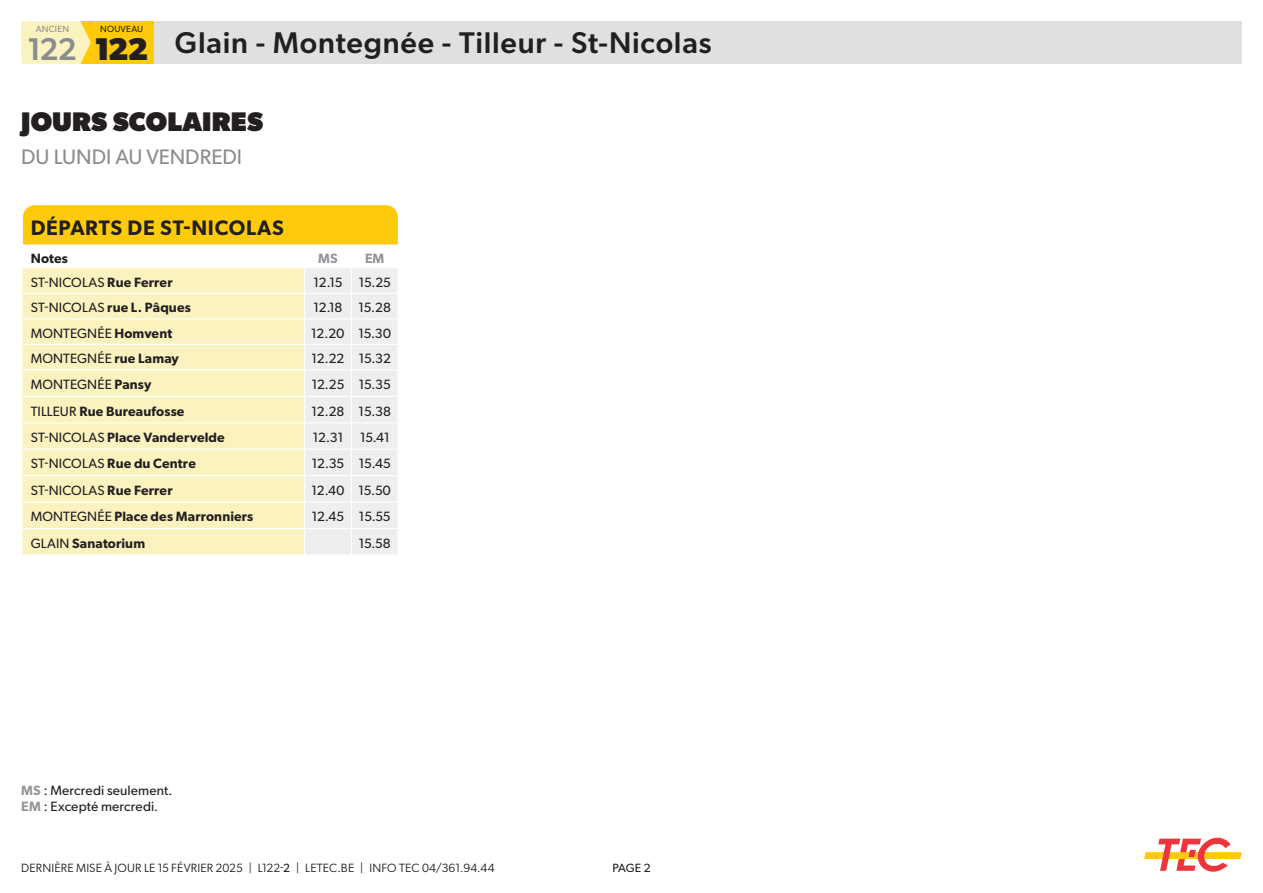
<style>
.page{position:relative;width:1263px;height:893px;background:#fff}
.page>*{position:absolute;margin:0;border:0;box-sizing:border-box;transform-origin:0 0}
.t1{font:500 31.5px "Gibson";color:#8a8d8e}
.t2{font:700 31.5px "Gibson";color:#231f20}
.t3{font:500 30px "Gibson";letter-spacing:.025em;color:#231f20}
.t4{font:800 27px "Gibson";letter-spacing:.005em;color:#231f20}
.t5{font:600 21px "Gibson";letter-spacing:.03em;color:#231f20}
.t6{font:21px "Gibson";letter-spacing:-.005em;color:#8a8d8e}
.t7{font:13.5px "Gibson";letter-spacing:.005em;color:#231f20}
.t8{font:600 13.5px "Gibson";letter-spacing:.01em;color:#231f20}
.t9{font:600 13.5px "Gibson";color:#939598}
.t10{font:12px "Gibson";letter-spacing:.01em;color:#231f20}
.t11{font:12px "Gibson";color:#231f20}
.t12{font:9px "Gibson";letter-spacing:.025em;color:#231f20}
.t13{font:9px "Gibson";letter-spacing:.025em;color:#8a8d8e}
.s1{font-weight:600}
.s2{font-weight:400}
.s3{font-weight:600;color:#939598}
.s4{font-style:inherit}
</style>
<div class="page">
<div style="left:154px;top:21px;width:1088px;height:43px;background:#dfe1df"></div>
<div style="left:80px;top:21px;width:74px;height:43px;background:#feca0a"></div>
<svg style="left:21px;top:21px;width:70px;height:43px;background:#fbefb1"></svg>
<svg style="left:1144px;top:837px;width:98px;height:35px"></svg>
<svg style="left:22px;top:205px;width:376px;height:349px;background:#f9efba"></svg>
<p class="t13" style="left:36px;top:23px;width:35px">ANCIEN</p>
<p class="t12" style="left:100px;top:23px;width:44px">NOUVEAU</p>
<h1 class="t2" style="left:95px;top:27px;width:55px">122</h1>
<h1 class="t1" style="left:28px;top:27px;width:50px">122</h1>
<h2 class="t3" style="left:175px;top:22px;width:538px">Glain - Montegnée - Tilleur - St-Nicolas</h2>
<p class="t4" style="left:21px;top:102px;width:244px">JOURS SCOLAIRES</p>
<p class="t6" style="left:21px;top:142px;width:222px">DU LUNDI AU VENDREDI</p>
<p class="t5" style="left:31px;top:213px;width:255px">DÉPARTS DE ST-NICOLAS</p>
<p class="t8" style="left:31px;top:249px;width:39px">Notes</p>
<p class="t9" style="left:318px;top:249px;width:21px">MS</p>
<p class="t9" style="left:365px;top:249px;width:21px">EM</p>
<p class="t7" style="left:31px;top:273px;width:143px">ST-NICOLAS <span class="s1">Rue Ferrer</span></p>
<p class="t7" style="left:314px;top:273px;width:30px">12.15</p>
<p class="t7" style="left:359px;top:273px;width:34px">15.25</p>
<p class="t8" style="left:31px;top:298px;width:162px"><span class="s2">ST-NICOLAS</span> rue L. Pâques</p>
<p class="t7" style="left:313px;top:298px;width:31px">12.18</p>
<p class="t7" style="left:359px;top:298px;width:34px">15.28</p>
<p class="t7" style="left:31px;top:324px;width:143px">MONTEGNÉE <span class="s1">Homvent</span></p>
<p class="t7" style="left:311px;top:324px;width:35px">12.20</p>
<p class="t7" style="left:358px;top:324px;width:34px">15.30</p>
<p class="t7" style="left:31px;top:349px;width:150px">MONTEGNÉE <span class="s1">rue Lamay</span></p>
<p class="t7" style="left:312px;top:349px;width:34px">12.22</p>
<p class="t7" style="left:359px;top:349px;width:34px">15.32</p>
<p class="t7" style="left:31px;top:375px;width:122px">MONTEGNÉE <span class="s1">Pansy</span></p>
<p class="t7" style="left:312px;top:375px;width:34px">12.25</p>
<p class="t7" style="left:359px;top:375px;width:33px">15.35</p>
<p class="t8" style="left:31px;top:401px;width:155px"><span class="s2">TILLEUR</span> Rue Bureaufosse</p>
<p class="t7" style="left:312px;top:402px;width:34px">12.28</p>
<p class="t7" style="left:359px;top:402px;width:34px">15.38</p>
<p class="t8" style="left:31px;top:428px;width:196px"><span class="s2">ST-NICOLAS</span> Place Vandervelde</p>
<p class="t7" style="left:313px;top:428px;width:32px">12.31</p>
<p class="t7" style="left:360px;top:428px;width:31px">15.41</p>
<p class="t8" style="left:31px;top:454px;width:167px"><span class="s2">ST-NICOLAS</span> Rue du Centre</p>
<p class="t7" style="left:312px;top:454px;width:34px">12.35</p>
<p class="t7" style="left:359px;top:454px;width:33px">15.45</p>
<p class="t7" style="left:31px;top:481px;width:143px">ST-NICOLAS <span class="s1">Rue Ferrer</span></p>
<p class="t7" style="left:311px;top:481px;width:35px">12.40</p>
<p class="t7" style="left:358px;top:481px;width:34px">15.50</p>
<p class="t8" style="left:31px;top:507px;width:224px"><span class="s2">MONTEGNÉE</span> Place des Marronniers</p>
<p class="t7" style="left:312px;top:507px;width:34px">12.45</p>
<p class="t7" style="left:359px;top:507px;width:33px">15.55</p>
<p class="t8" style="left:31px;top:534px;width:116px"><span class="s2">GLAIN</span> Sanatorium</p>
<p class="t7" style="left:359px;top:534px;width:34px">15.58</p>
<p class="t7" style="left:21px;top:781px;width:153px"><span class="s3">MS</span> : Mercredi seulement.</p>
<p class="t7" style="left:21px;top:797px;width:138px"><span class="s3">EM</span> : Excepté mercredi.</p>
<p class="t10" style="left:21px;top:859px;width:475px">DERNIÈRE MISE À JOUR LE 15 FÉVRIER 2025 | L122-<span class="s4">2</span> | LETEC.BE | INFO TEC 04/361.94.44</p>
<p class="t11" style="left:612px;top:859px;width:40px">PAGE 2</p>
</div>
